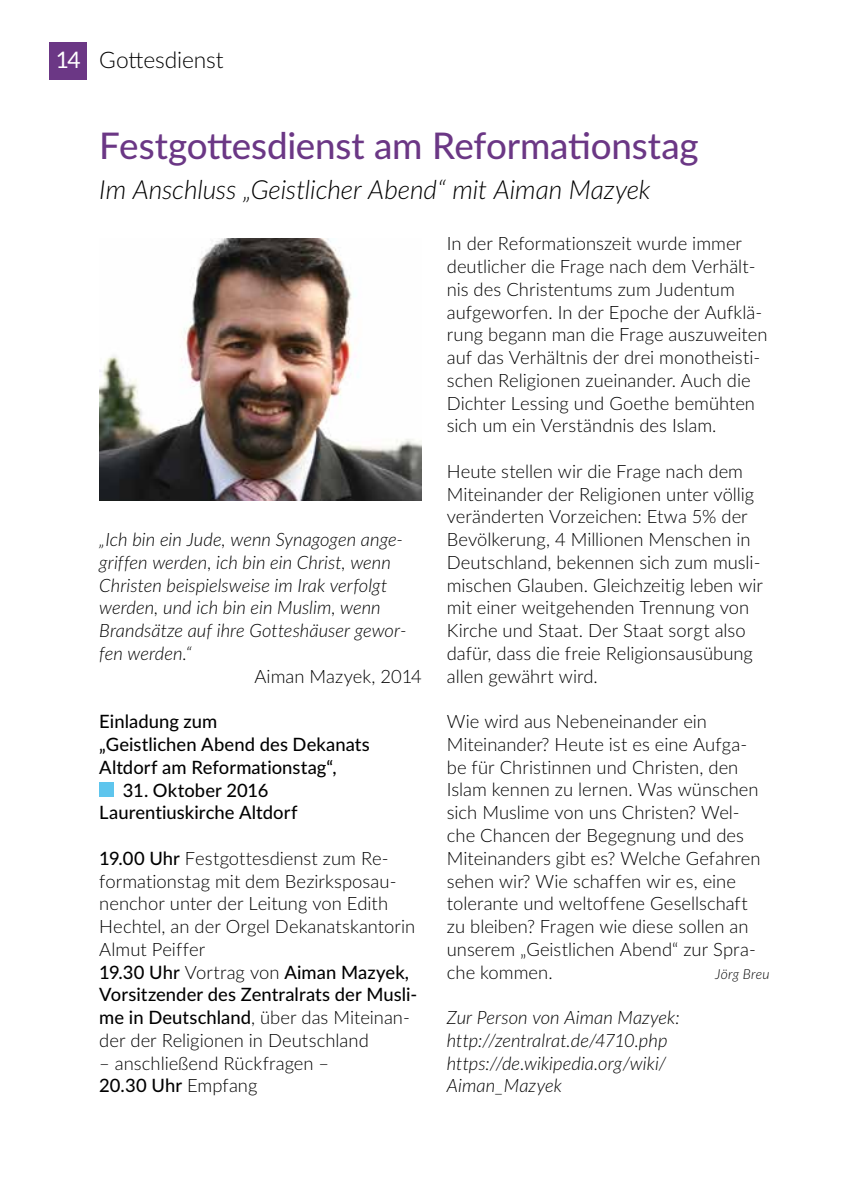
<style>
.page{position:relative;width:844px;height:1191px;background:#fff}
.page>*{position:absolute;margin:0;border:0;box-sizing:border-box;transform-origin:0 0}
.t1{font:500 36.75px "Lato";letter-spacing:-.005em;color:#6b3785}
.t2{font:italic 300 26.25px "Lato";letter-spacing:-.005em;color:#000}
.t3{font:300 22.75px "Lato";letter-spacing:-.01em;color:#000}
.t4{font:300 18.38px/22.8px "Lato";color:#000}
.t5{font:italic 300 18.38px/22.8px "Lato";letter-spacing:.005em;color:#000}
.t6{font:500 18.38px/22.8px "Lato";letter-spacing:.005em;color:#000}
.t7{font:italic 300 13.83px "Lato";letter-spacing:.015em;color:#000}
.s1{font-weight:400;color:#fff}
.s2{font-weight:500}
</style>
<div class="page">
<div style="left:50px;top:42px;width:37px;height:37px;background:#6b3785"></div>
<div style="left:99px;top:782px;width:15px;height:14px;background:#5ec5ed"></div>
<img style="left:99px;top:239px;width:323px;height:262px">
<p class="t3" style="left:56px;top:44px;width:169px"><span class="s1">14</span> Gottesdienst</p>
<h1 class="t1" style="left:99px;top:119px;width:600px">Festgottesdienst am Reformationstag</h1>
<h2 class="t2" style="left:99px;top:171px;width:552px">Im Anschluss „Geistlicher Abend“ mit Aiman Mazyek</h2>
<p class="t5" style="left:99px;top:527px;width:309px">„Ich bin ein Jude, wenn Synagogen ange&shy;griffen werden, ich bin ein Christ, wenn Christen beispielsweise im Irak verfolgt werden, und ich bin ein Muslim, wenn Brandsätze auf ihre Gotteshäuser gewor&shy;fen werden.“</p>
<p class="t4" style="left:254px;top:664px;width:169px">Aiman Mazyek, 2014</p>
<p class="t6" style="left:99px;top:709px;width:272px">Einladung zum<br>„Geistlichen Abend des Dekanats<br>Altdorf am Reformationstag“,</p>
<p class="t6" style="left:99px;top:777px;width:200px;text-align:center">31. Oktober 2016<br>Laurentiuskirche Altdorf</p>
<p class="t4" style="left:99px;top:846px;width:319px"><span class="s2">19.00 Uhr</span> Festgottesdienst zum Re&shy;formationstag mit dem Bezirksposau&shy;nenchor unter der Leitung von Edith Hechtel, an der Orgel Dekanatskantorin Almut Peiffer<br><span class="s2">19.30 Uhr</span> Vortrag von <span class="s2">Aiman Mazyek, Vorsitzender des Zentralrats der Musli&shy;me in Deutschland</span>, über das Miteinan&shy;der der Religionen in Deutschland</p>
<p class="t4" style="left:99px;top:1051px;width:231px">– anschließend Rückfragen –<br><span class="s2">20.30 Uhr</span> Empfang</p>
<p class="t4" style="left:446px;top:232px;width:322px">In der Reformationszeit wurde immer deutlicher die Frage nach dem Verhält&shy;nis des Christentums zum Judentum aufgeworfen. In der Epoche der Aufklä&shy;rung begann man die Frage auszuweiten auf das Verhältnis der drei monotheisti&shy;schen Religionen zueinander. Auch die Dichter Lessing und Goethe bemühten sich um ein Verständnis des Islam.</p>
<p class="t4" style="left:446px;top:459px;width:317px">Heute stellen wir die Frage nach dem Miteinander der Religionen unter völlig veränderten Vorzeichen: Etwa 5% der Bevölkerung, 4 Millionen Menschen in Deutschland, bekennen sich zum musli&shy;mischen Glauben. Gleichzeitig leben wir mit einer weitgehenden Trennung von Kirche und Staat. Der Staat sorgt also dafür, dass die freie Religionsausübung allen gewährt wird.</p>
<p class="t4" style="left:446px;top:709px;width:315px">Wie wird aus Nebeneinander ein Miteinander? Heute ist es eine Aufga&shy;be für Christinnen und Christen, den Islam kennen zu lernen. Was wünschen sich Muslime von uns Christen? Wel&shy;che Chancen der Begegnung und des Miteinanders gibt es? Welche Gefahren sehen wir? Wie schaffen wir es, eine tolerante und weltoffene Gesellschaft zu bleiben? Fragen wie diese sollen an unserem „Geistlichen Abend“ zur Spra&shy;che kommen.</p>
<p class="t7" style="left:715px;top:964px;width:56px">Jörg Breu</p>
<p class="t5" style="left:446px;top:1005px;width:234px">Zur Person von Aiman Mazyek: http://zentralrat.de/4710.php https://de.wikipedia.org/wiki/<br>Aiman_Mazyek</p>
</div>
